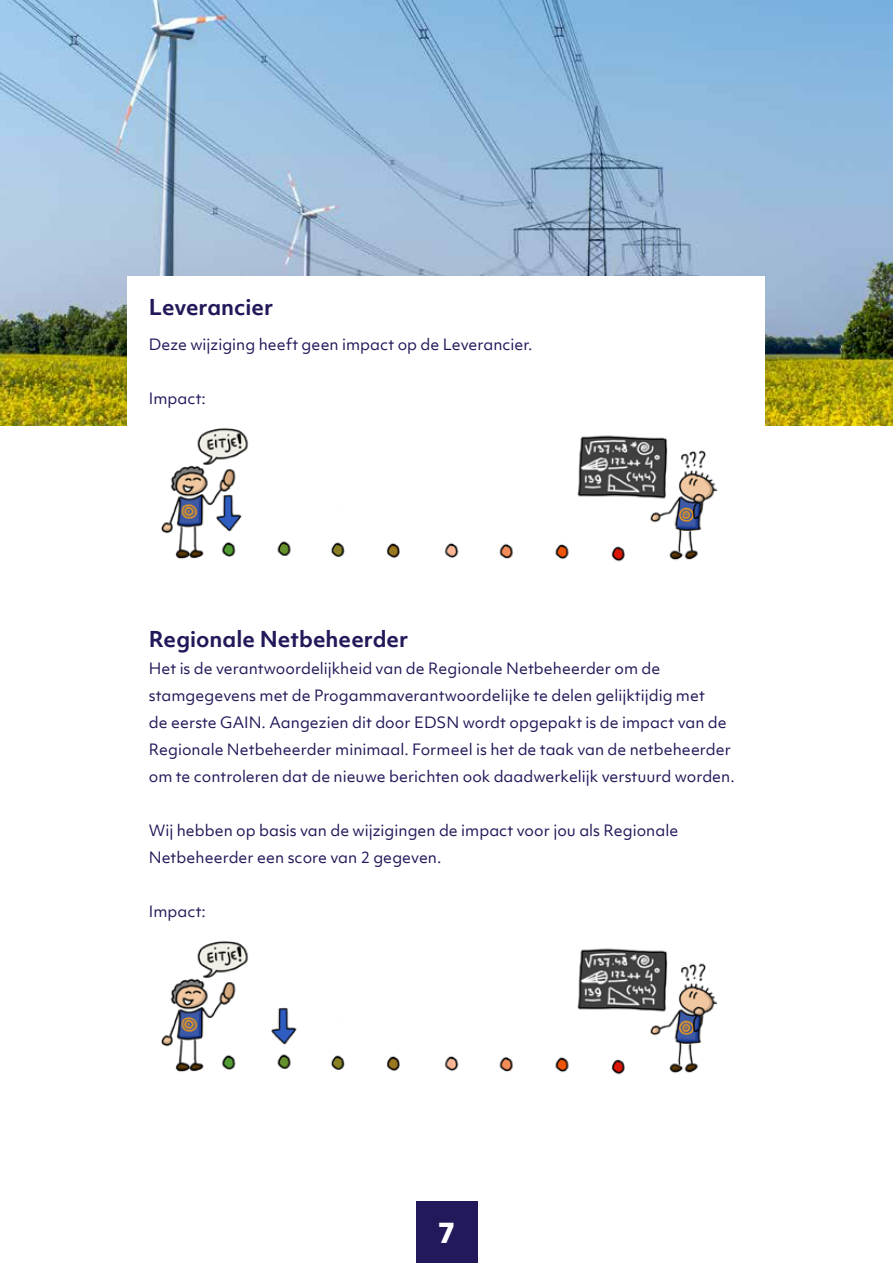
<style>
.page{position:relative;width:893px;height:1263px;background:#fff}
.page>*{position:absolute;margin:0;border:0;box-sizing:border-box;transform-origin:0 0}
.t1{font:800 27px "Objektiv Mk 1";color:#fff}
.t2{font:700 21px "Objektiv Mk 1";color:#211959}
.t3{font:15px/27px "Objektiv Mk 1";color:#211959}
</style>
<div class="page">
<div style="left:416px;top:1201px;width:61px;height:62px;background:#211959"></div>
<img style="left:0;top:0;width:893px;height:425px">
<div style="left:128px;top:276px;width:637px;height:881px;background:#fff"></div>
<img style="left:161px;top:428px;width:557px;height:134px">
<img style="left:161px;top:941px;width:557px;height:134px">
<h2 class="t2" style="left:149px;top:292px;width:126px">Leverancier</h2>
<p class="t3" style="left:149px;top:331px;width:385px">Deze wijziging heeft geen impact op de Leverancier.</p>
<p class="t3" style="left:149px;top:385px;width:59px">Impact:</p>
<h2 class="t2" style="left:149px;top:624px;width:261px">Regionale Netbeheerder</h2>
<p class="t3" style="left:149px;top:655px;width:587px">Het is de verantwoordelijkheid van de Regionale Netbeheerder om de stamgegevens met de Progammaverantwoordelijke te delen gelijktijdig met<br>de eerste GAIN. Aangezien dit door EDSN wordt opgepakt is de impact van de Regionale Netbeheerder minimaal. Formeel is het de taak van de netbeheerder om te controleren dat de nieuwe berichten ook daadwerkelijk verstuurd worden.</p>
<p class="t3" style="left:149px;top:817px;width:531px">Wij hebben op basis van de wijzigingen de impact voor jou als Regionale<br>Netbeheerder een score van 2 gegeven.</p>
<p class="t3" style="left:149px;top:898px;width:59px">Impact:</p>
<h1 class="t1" style="left:438px;top:1213px;width:19px">7</h1>
</div>
